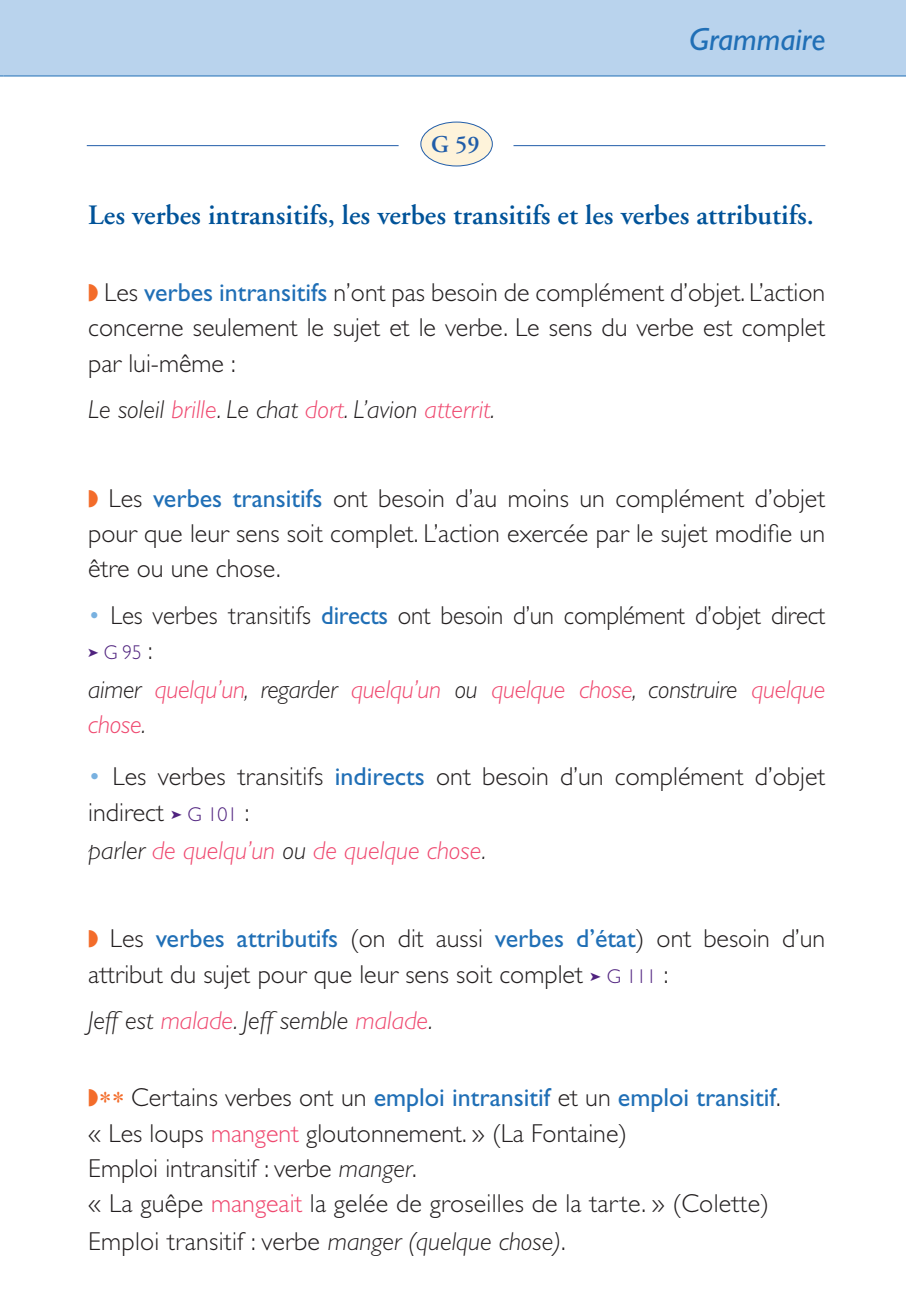
<style>
.page{position:relative;width:906px;height:1303px;background:#fff}
.page>*{position:absolute;margin:0;border:0;box-sizing:border-box;transform-origin:0 0}
.t1{font:italic 32px "Gill Sans";color:#206fb6}
.t2{font:600 28px "Adobe Garamond";color:#015399}
.t3{font:300 26px/35.4px "Gill Sans";color:#231f20}
.t4{font:italic 300 26px/35.4px "Gill Sans";letter-spacing:-.01em;color:#ef486f}
.t5{font:italic 300 26px "Gill Sans";color:#231f20}
.t6{font:300 26px "Gill Sans";color:#231f20;scale:.96 1}
.t7{font:600 24px "Adobe Garamond";color:#215da9}
.t8{font:300 20px "Gill Sans";color:#50237f;scale:.96 1}
.s1{color:#f36c2a}
.s2{font-weight:400;color:#206fb6}
.s3{color:#ef486f}
.s4{color:#78b1e0}
.s5{font-size:26px;color:#231f20}
.s6{color:#231f20}
.s7{color:#50237f}
.s8{font-size:20px;color:#50237f}
.s9{font-family:"Times New Roman";font-weight:400;color:#f36c2a}
.s10{font-style:italic}
</style>
<div class="page">
<hr style="left:0;top:0;width:3px;height:76px;background:#b9d3ed">
<div style="left:3px;top:0;width:903px;height:76px;background:#b9d3ed"></div>
<hr style="left:3px;top:75px;width:903px;height:1px;background:#206fb6">
<hr style="left:87px;top:145px;width:312px;height:1px;background:#215da9">
<hr style="left:513px;top:145px;width:312px;height:1px;background:#215da9">
<div style="left:421px;top:122px;width:71px;height:44px;background:#fef3da;border-radius:50%"></div>
<div style="left:421px;top:122px;width:72px;height:44px;border:1px solid #215da9;border-radius:50%"></div>
<p class="t7" style="left:431px;top:131px;width:50px">G 59</p>
<p class="t1" style="left:689px;top:21px;width:137px">Grammaire</p>
<p class="t2" style="left:88px;top:200px;width:727px">Les verbes intransitifs, les verbes transitifs et les verbes attributifs.</p>
<p class="t3" style="left:88px;top:275px;width:739px;text-align:justify"><span class="s1">◗</span> Les <span class="s2">verbes intransitifs</span> n’ont pas besoin de complément d’objet. L’action concerne seulement le sujet et le verbe. Le sens du verbe est complet par lui-même :</p>
<p class="t5" style="left:88px;top:395px;width:408px">Le soleil <span class="s3">brille</span>. Le chat <span class="s3">dort</span>. L’avion <span class="s3">atterrit</span>.</p>
<p class="t3" style="left:88px;top:480px;width:739px;text-align:justify"><span class="s1">◗</span> Les <span class="s2">verbes transitifs</span> ont besoin d’au moins un complément d’objet pour que leur sens soit complet. L’action exercée par le sujet modifie un être ou une chose.</p>
<p class="t6" style="left:88px;top:601px;width:769px"><span class="s4">•</span> Les verbes transitifs <span class="s2">directs</span> ont besoin d’un complément d’objet direct</p>
<p class="t8" style="left:88px;top:641px;width:68px">➤ G 95 <span class="s5">:</span></p>
<p class="t4" style="left:88px;top:671px;width:739px"><span class="s6">aimer</span> quelqu’un<span class="s6">, regarder</span> quelqu’un <span class="s6">ou</span> quelque chose<span class="s6">, construire</span> quelque chose<span class="s6">.</span></p>
<p class="t3" style="left:88px;top:759px;width:739px"><span class="s4">•</span> Les verbes transitifs <span class="s2">indirects</span> ont besoin d’un complément d’objet indirect <span class="s7">➤</span> <span class="s8">G 101</span> :</p>
<p class="t4" style="left:88px;top:832px;width:399px"><span class="s6">parler</span> de quelqu’un <span class="s6">ou</span> de quelque chose<span class="s6">.</span></p>
<p class="t3" style="left:88px;top:921px;width:739px"><span class="s1">◗</span> Les <span class="s2">verbes attributifs</span> (on dit aussi <span class="s2">verbes d’état</span>) ont besoin d’un attribut du sujet pour que leur sens soit complet <span class="s7">➤</span> <span class="s8">G 111</span> :</p>
<p class="t5" style="left:88px;top:1006px;width:346px">Jeff est <span class="s3">malade</span>. Jeff semble <span class="s3">malade</span>.</p>
<p class="t3" style="left:88px;top:1079px;width:694px"><span class="s1">◗</span><span class="s9">**</span> Certains verbes ont un <span class="s2">emploi intransitif</span> et un <span class="s2">emploi transitif</span>. « Les loups <span class="s3">mangent</span> gloutonnement. » (La Fontaine)<br>Emploi intransitif : verbe <span class="s10">manger</span>.<br>« La guêpe <span class="s3">mangeait</span> la gelée de groseilles de la tarte. » (Colette)<br>Emploi transitif : verbe <span class="s10">manger (quelque chose)</span>.</p>
</div>
